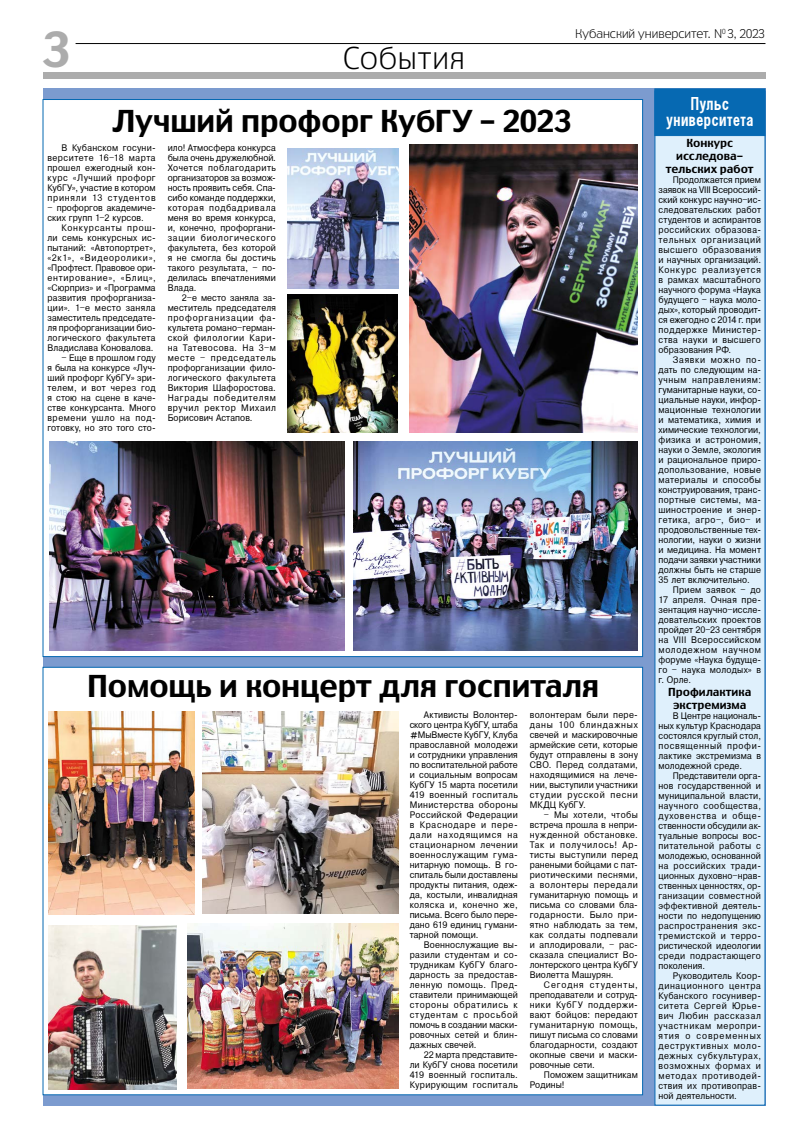
<style>
.page{position:relative;width:808px;height:1134px;background:#fff}
.page>*{position:absolute;margin:0;border:0;box-sizing:border-box;transform-origin:0 0}
.t1{font:500 48px "Truth CYR";color:#acacac}
.t2{font:500 30px "Truth CYR";letter-spacing:-.015em;color:#000}
.t3{font:300 30px "Truth CYR";letter-spacing:.025em;color:#000}
.t4{font:700 16px/16px "News Condensed";letter-spacing:.04em;color:#fff;text-align:center}
.t5{font:300 12px "Truth CYR";color:#000}
.t6{font:500 11px/13px "Truth CYR";color:#000;text-align:center}
.t7{font:9px/10px "Pragmatica";letter-spacing:.015em;color:#000;text-align:justify;scale:.9 1}
</style>
<div class="page">
<hr style="left:76px;top:43px;width:689px;height:1px;background:#000">
<div style="left:42px;top:88px;width:723px;height:1017px;background:#7c9bcf"></div>
<div style="left:42px;top:72px;width:723px;height:6px;background:#acacac"></div>
<div style="left:42px;top:99px;width:601px;height:558px;background:#fff;border:1px solid #0669b2"></div>
<div style="left:42px;top:667px;width:601px;height:428px;background:#fff;border:1px solid #0669b2"></div>
<div style="left:654px;top:91px;width:111px;height:1014px;background:#dff0fc;border:1px solid #0669b2"></div>
<div style="left:654px;top:88px;width:111px;height:48px;background:#0669b2;border:1px solid #0669b2"></div>
<img style="left:410px;top:145px;width:228px;height:288px">
<img style="left:353px;top:441px;width:284px;height:210px">
<img style="left:287px;top:148px;width:111px;height:140px">
<img style="left:50px;top:442px;width:294px;height:209px">
<img style="left:287px;top:295px;width:111px;height:138px">
<img style="left:49px;top:711px;width:146px;height:203px">
<img style="left:202px;top:711px;width:196px;height:203px">
<img style="left:48px;top:925px;width:129px;height:164px">
<img style="left:187px;top:924px;width:211px;height:165px">
<h1 class="t1" style="left:43px;top:21px;width:29px">3</h1>
<h2 class="t3" style="left:343px;top:41px;width:123px">События</h2>
<h3 class="t5" style="left:575px;top:27px;width:191px">Кубанский университет. N<sup>0</sup> 3, 2023</h3>
<h2 class="t2" style="left:112px;top:103px;width:461px">Лучший профорг КубГУ – 2023</h2>
<p class="t7" style="left:47px;top:143px;width:122px;text-indent:14px">В Кубанском госуни&shy;верситете 16–18 марта прошел ежегодный кон&shy;курс «Лучший профорг КубГУ», участие в котором приняли 13 студентов</p>
<p class="t7" style="left:47px;top:203px;width:122px">– профоргов академиче&shy;ских групп 1–2 курсов.</p>
<p class="t7" style="left:47px;top:223px;width:122px;text-indent:14px">Конкурсанты прош&shy;ли семь конкурсных ис&shy;пытаний: «Автопортрет», «2к1», «Видеоролики», «Профтест. Правовое ори&shy;ентирование», «Блиц», «Сюрприз» и «Программа развития профорганиза&shy;ции». 1–е место заняла заместитель председате&shy;ля профорганизации био&shy;логического факультета Владислава Коновалова.</p>
<p class="t7" style="left:47px;top:353px;width:122px;text-indent:14px">– Еще в прошлом году я была на конкурсе «Луч&shy;ший профорг КубГУ» зри&shy;телем, и вот через год я стою на сцене в каче&shy;стве конкурсанта. Много времени ушло на под&shy;готовку, но это того сто-</p>
<p class="t7" style="left:168px;top:143px;width:122px">ило! Атмосфера конкурса была очень дружелюбной.<br>Хочется поблагодарить организаторов за возмож&shy;ность проявить себя. Спа&shy;сибо команде поддержки, которая подбадривала меня во время конкурса, и, конечно, профоргани&shy;зации биологического факультета, без которой я не смогла бы достичь такого результата, – по&shy;делилась впечатлениями Влада.</p>
<p class="t7" style="left:168px;top:293px;width:122px;text-indent:14px">2–е место заняла за&shy;меститель председателя профорганизации фа&shy;культета романо–герман&shy;ской филологии Кари&shy;на Татевосова. На 3–м месте – председатель профорганизации фило&shy;логического факультета Виктория Шафоростова.<br>Награды победителям вручил ректор Михаил Борисович Астапов.</p>
<h2 class="t2" style="left:87px;top:668px;width:513px">Помощь и концерт для госпиталя</h2>
<p class="t7" style="left:410px;top:710px;width:122px;text-indent:14px">Активисты Волонтер&shy;ского центра КубГУ, штаба #МыВместе КубГУ, Клуба православной молодежи и сотрудники управления по воспитательной работе и социальным вопросам КубГУ 15 марта посетили 419 военный госпиталь Министерства обороны Российской Федерации в Краснодаре и пере&shy;дали находящимся на стационарном лечении военнослужащим гума&shy;нитарную помощь. В го&shy;спиталь были доставлены продукты питания, одеж&shy;да, костыли, инвалидная коляска и, конечно же, письма. Всего было пере&shy;дано 619 единиц гумани&shy;тарной помощи.</p>
<p class="t7" style="left:410px;top:940px;width:122px;text-indent:14px">Военнослужащие вы&shy;разили студентам и со&shy;трудникам КубГУ благо&shy;дарность за предостав&shy;ленную помощь. Пред&shy;ставители принимающей стороны обратились к студентам с просьбой помочь в создании маски&shy;ровочных сетей и блин&shy;дажных свечей.</p>
<p class="t7" style="left:410px;top:1050px;width:122px;text-indent:14px">22 марта представите&shy;ли КубГУ снова посетили 419 военный госпиталь.<br>Курирующим госпиталь</p>
<p class="t7" style="left:530px;top:710px;width:122px">волонтерам были пере&shy;даны 100 блиндажных свечей и маскировочные армейские сети, которые будут отправлены в зону СВО. Перед солдатами, находящимися на лече&shy;нии, выступили участники студии русской песни МКДЦ КубГУ.</p>
<p class="t7" style="left:530px;top:810px;width:122px;text-indent:14px">– Мы хотели, чтобы встреча прошла в непри&shy;нужденной обстановке.<br>Так и получилось! Ар&shy;тисты выступили перед ранеными бойцами с пат&shy;риотическими песнями, а волонтеры передали гуманитарную помощь и письма со словами бла&shy;годарности. Было при&shy;ятно наблюдать за тем, как солдаты подпевали и аплодировали, – рас&shy;сказала специалист Во&shy;лонтерского центра КубГУ Виолетта Машурян.</p>
<p class="t7" style="left:530px;top:980px;width:122px;text-indent:14px">Сегодня студенты, преподаватели и сотруд&shy;ники КубГУ поддержи&shy;вают бойцов: передают гуманитарную помощь, пишут письма со словами благодарности, создают окопные свечи и маски&shy;ровочные сети.</p>
<p class="t7" style="left:530px;top:1070px;width:122px;text-indent:14px">Поможем защитникам<br>Родины!</p>
<h3 class="t4" style="left:666px;top:95px;width:88px">Пульс университета</h3>
<p class="t6" style="left:666px;top:137px;width:89px">Конкурс исследова&shy;тельских работ</p>
<p class="t7" style="left:658px;top:175px;width:115px;text-indent:14px">Продолжается прием заявок на VIII Всероссий&shy;ский конкурс научно–ис&shy;следовательских работ студентов и аспирантов российских образова&shy;тельных организаций высшего образования и научных организаций.<br>Конкурс реализуется в рамках масштабного научного форума «Наука будущего – наука моло&shy;дых», который проводит&shy;ся ежегодно с 2014 г. при поддержке Министер&shy;ства науки и высшего образования РФ.</p>
<p class="t7" style="left:658px;top:355px;width:115px;text-indent:14px">Заявки можно по&shy;дать по следующим на&shy;учным направлениям: гуманитарные науки, со&shy;циальные науки, инфор&shy;мационные технологии и математика, химия и химические технологии, физика и астрономия, науки о Земле, экология и рациональное приро&shy;допользование, новые материалы и способы конструирования, транс&shy;портные системы, ма&shy;шиностроение и энер&shy;гетика, агро–, био– и продовольственные тех&shy;нологии, науки о жизни и медицина. На момент подачи заявки участники должны быть не старше 35 лет включительно.</p>
<p class="t7" style="left:658px;top:585px;width:115px;text-indent:14px">Прием заявок – до 17 апреля. Очная пре&shy;зентация научно–иссле&shy;довательских проектов пройдет 20–23 сентября на VIII Всероссийском молодежном научном форуме «Наука будуще&shy;го – наука молодых» в г. Орле.</p>
<p class="t6" style="left:668px;top:686px;width:85px">Профилактика экстремизма</p>
<p class="t7" style="left:658px;top:711px;width:115px;text-indent:14px">В Центре националь&shy;ных культур Краснодара состоялся круглый стол, посвященный профи&shy;лактике экстремизма в молодежной среде.</p>
<p class="t7" style="left:658px;top:771px;width:115px;text-indent:14px">Представители орга&shy;нов государственной и муниципальной власти, научного сообщества, духовенства и обще&shy;ственности обсудили ак&shy;туальные вопросы вос&shy;питательной работы с молодежью, основанной на российских тради&shy;ционных духовно–нрав&shy;ственных ценностях, ор&shy;ганизации совместной эффективной деятель&shy;ности по недопущению распространения экс&shy;тремистской и терро&shy;ристической идеологии среди подрастающего поколения.</p>
<p class="t7" style="left:658px;top:971px;width:115px;text-indent:14px">Руководитель Коор&shy;динационного центра Кубанского госунивер&shy;ситета Сергей Юрье&shy;вич Любин рассказал участникам меропри&shy;ятия о современных деструктивных моло&shy;дежных субкультурах, возможных формах и методах противодей&shy;ствия их противоправ&shy;ной деятельности.</p>
</div>
